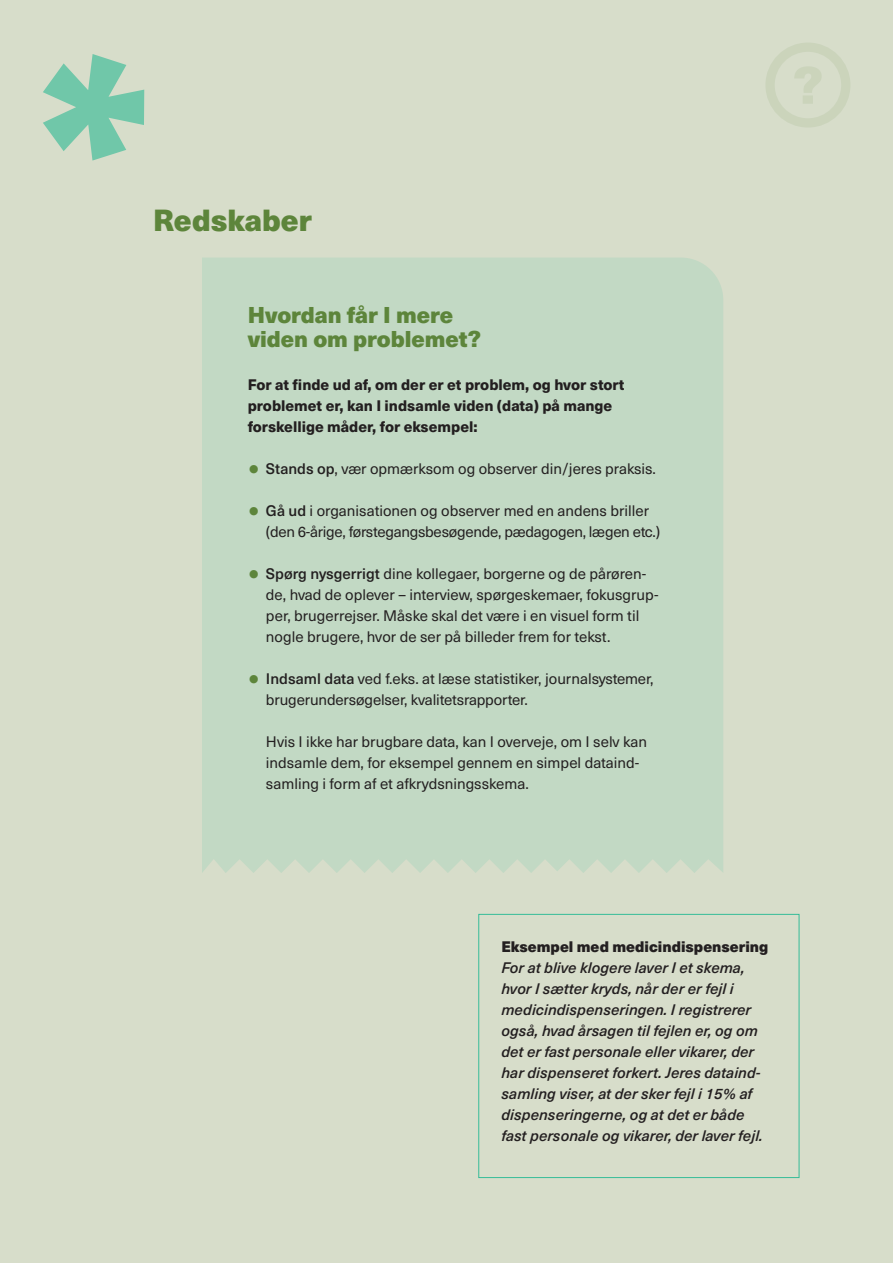
<style>
.page{position:relative;width:893px;height:1263px;background:#d7ddca}
.page>*{position:absolute;margin:0;border:0;box-sizing:border-box;transform-origin:0 0}
.t1{font:900 30px "Neue Haas Unica";color:#5d853b}
.t2{font:900 22.5px/24px "Neue Haas Unica";color:#5d853b}
.t3{font:15px/21px "Neue Haas Unica";color:#231f20}
.t4{font:italic 500 15px/21px "Neue Haas Unica";color:#231f20}
.t5{font:800 15px/21px "Neue Haas Unica";color:#231f20}
.t6{font:900 15px "Neue Haas Unica";color:#231f20}
.s1{font-size:36px;color:#5d853b}
.s2{font-weight:500}
</style>
<div class="page">
<div style="left:202px;top:258px;width:521px;height:615px;background:#c2d9c4"></div>
<svg style="left:43px;top:54px;width:101px;height:107px"></svg>
<svg style="left:770px;top:47px;width:76px;height:76px"></svg>
<div style="left:765px;top:43px;width:85px;height:85px;border:9px solid #5d853b;border-radius:50%"></div>
<svg style="left:794px;top:66px;width:28px;height:38px"></svg>
<div style="left:478px;top:914px;width:321px;height:264px;border:1px solid #36bc98"></div>
<h1 class="t1" style="left:153px;top:196px;width:160px">Redskaber</h1>
<h2 class="t2" style="left:248px;top:301px;width:235px">Hvordan får I mere viden om problemet?</h2>
<p class="t5" style="left:248px;top:373px;width:378px">For at finde ud af, om der er et problem, og hvor stort problemet er, kan I indsamle viden (data) på mange forskellige måder, for eksempel:</p>
<p class="t3" style="left:248px;top:457px;width:410px"><span class="s1">•</span> <span class="s2">Stands op</span>, vær opmærksom og observer din/jeres praksis.</p>
<p class="t3" style="left:266px;top:499px;width:396px;text-indent:-18px"><span class="s1">•</span> <span class="s2">Gå ud</span> i organisationen og observer med en andens briller (den 6-årige, førstegangsbesøgende, pædagogen, lægen etc.)</p>
<p class="t3" style="left:266px;top:562px;width:394px;text-indent:-18px"><span class="s1">•</span> <span class="s2">Spørg nysgerrigt</span> dine kollegaer, borgerne og de pårøren&shy;de, hvad de oplever – interview, spørgeskemaer, fokusgrup&shy;per, brugerrejser. Måske skal det være i en visuel form til nogle brugere, hvor de ser på billeder frem for tekst.</p>
<p class="t3" style="left:266px;top:667px;width:389px;text-indent:-18px"><span class="s1">•</span> <span class="s2">Indsaml data</span> ved f.eks. at læse statistiker, journalsystemer, brugerundersøgelser, kvalitetsrapporter.</p>
<p class="t3" style="left:266px;top:730px;width:383px">Hvis I ikke har brugbare data, kan I overveje, om I selv kan indsamle dem, for eksempel gennem en simpel dataind&shy;samling i form af et afkrydsningsskema.</p>
<p class="t6" style="left:501px;top:935px;width:268px">Eksempel med medicindispensering</p>
<p class="t4" style="left:501px;top:956px;width:263px">For at blive klogere laver I et skema, hvor I sætter kryds, når der er fejl i medicindispenseringen. I registrerer også, hvad årsagen til fejlen er, og om det er fast personale eller vikarer, der har dispenseret forkert. Jeres dataind&shy;samling viser, at der sker fejl i 15% af dispenseringerne, og at det er både fast personale og vikarer, der laver fejl.</p>
</div>
